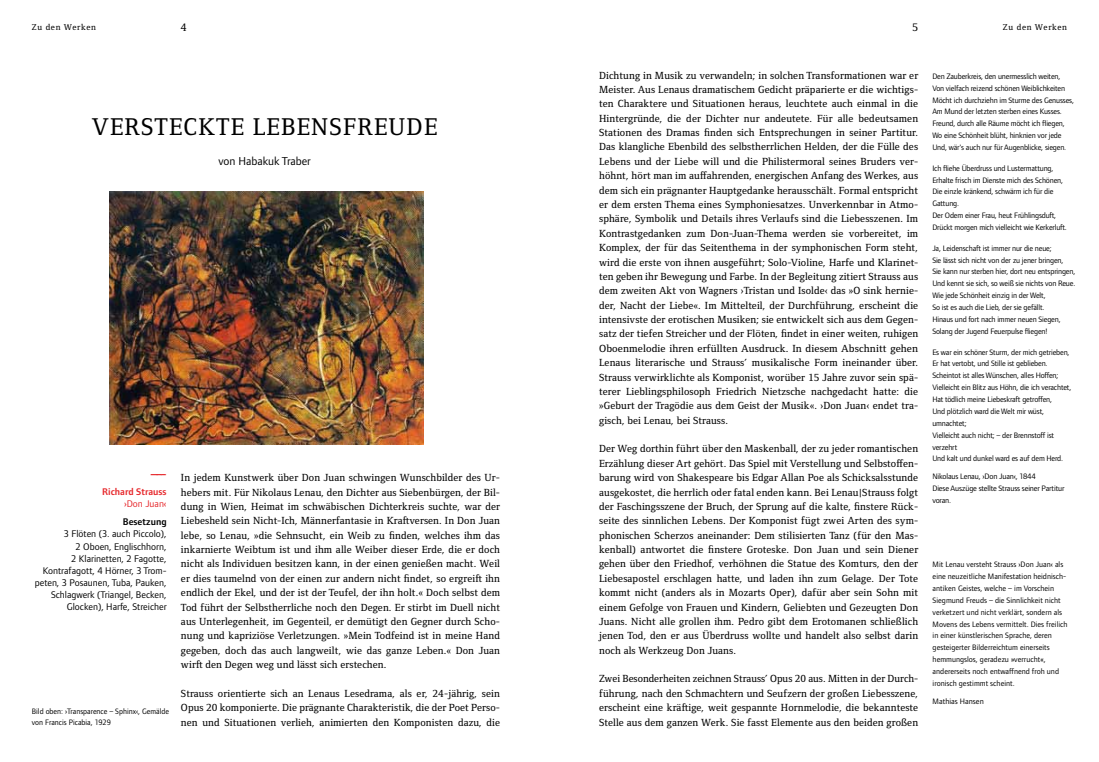
<style>
.page{position:relative;width:1099px;height:762px;background:#fff}
.page>*{position:absolute;margin:0;border:0;box-sizing:border-box;transform-origin:0 0}
.t1{font:500 25px "Foundry Form Serif OT2";color:#000}
.t2{font:11.88px "Foundry Form Sans";color:#000}
.t3{font:500 11.25px "Foundry Form Serif";color:#000}
.t4{font:500 10.62px/14.4px "Foundry Form Serif OT2";letter-spacing:.01em;color:#000;text-align:justify}
.t5{font:700 10.62px "Apercu Pro";color:#e6272b}
.t6{font:10px/12.1px "Foundry Form Sans OT2";color:#000;text-align:right}
.t7{font:600 10px "Foundry Form Sans OT2";color:#e6272b}
.t8{font:10px "Foundry Form Sans OT2";color:#e6272b}
.t9{font:600 10px "Foundry Form Sans OT2";color:#000}
.t10{font:500 8.75px "Foundry Form Serif OT2";letter-spacing:.075em;color:#000}
.t11{font:8.12px/11.9px "Foundry Form Sans OT2";letter-spacing:-.02em;color:#000}
.t12{font:8.12px/11.9px "Foundry Form Sans OT2";color:#000}
</style>
<div class="page">
<img style="left:109px;top:191px;width:314px;height:253px">
<p class="t3" style="left:912px;top:21px;width:7px">5</p>
<p class="t3" style="left:181px;top:21px;width:7px">4</p>
<p class="t10" style="left:32px;top:21px;width:66px">Zu den Werken</p>
<p class="t10" style="left:1002px;top:21px;width:66px">Zu den Werken</p>
<h1 class="t1" style="left:92px;top:109px;width:34px">Versteckte</h1>
<h1 class="t1" style="left:253px;top:109px;width:31px">Lebensfreude</h1>
<p class="t2" style="left:218px;top:154px;width:94px">von Habakuk Traber</p>
<p class="t5" style="left:150px;top:466px;width:18px">—––</p>
<p class="t7" style="left:102px;top:484px;width:66px">Richard Strauss</p>
<p class="t8" style="left:124px;top:497px;width:44px">›Don Juan‹</p>
<p class="t9" style="left:123px;top:515px;width:45px">Besetzung</p>
<p class="t6" style="left:35px;top:527px;width:133px">3 Flöten (3. auch Piccolo),<br>2 Oboen, Englischhorn,<br>2 Klarinetten, 2 Fagotte,<br>Kontrafagott, 4 Hörner, 3 Trom&shy;peten, 3 Posaunen, Tuba, Pauken,<br>Schlagwerk (Triangel, Becken,<br>Glocken), Harfe, Streicher</p>
<p class="t12" style="left:32px;top:705px;width:139px;line-height:11.2px">Bild oben: ›Transparence – Sphinx‹, Gemälde von Francis Picabia, 1929</p>
<p class="t4" style="left:181px;top:470px;width:320px">In jedem Kunstwerk über Don Juan schwingen Wunschbilder des Ur&shy;hebers mit. Für Nikolaus Lenau, den Dichter aus Siebenbürgen, der Bil&shy;dung in Wien, Heimat im schwäbischen Dichterkreis suchte, war der Liebesheld sein Nicht-Ich, Männerfantasie in Kraftversen. In Don Juan lebe, so Lenau, »die Sehnsucht, ein Weib zu finden, welches ihm das inkarnierte Weibtum ist und ihm alle Weiber dieser Erde, die er doch nicht als Individuen besitzen kann, in der einen genießen macht. Weil er dies taumelnd von der einen zur andern nicht findet, so ergreift ihn endlich der Ekel, und der ist der Teufel, der ihn holt.« Doch selbst dem Tod führt der Selbstherrliche noch den Degen. Er stirbt im Duell nicht aus Unterlegenheit, im Gegenteil, er demütigt den Gegner durch Scho&shy;nung und kapriziöse Verletzungen. »Mein Todfeind ist in meine Hand gegeben, doch das auch langweilt, wie das ganze Leben.« Don Juan wirft den Degen weg und lässt sich erstechen.</p>
<p class="t4" style="left:181px;top:685px;width:320px">Strauss orientierte sich an Lenaus Lesedrama, als er, 24-jährig, sein Opus 20 komponierte. Die prägnante Charakteristik, die der Poet Perso&shy;nen und Situationen verlieh, animierten den Komponisten dazu, die</p>
<p class="t4" style="left:599px;top:67px;width:320px">Dichtung in Musik zu verwandeln; in solchen Transformationen war er Meister. Aus Lenaus dramatischem Gedicht präparierte er die wichtigs&shy;ten Charaktere und Situationen heraus, leuchtete auch einmal in die Hintergründe, die der Dichter nur andeutete. Für alle bedeutsamen Stationen des Dramas finden sich Entsprechungen in seiner Partitur.<br>Das klangliche Ebenbild des selbstherrlichen Helden, der die Fülle des Lebens und der Liebe will und die Philistermoral seines Bruders ver&shy;höhnt, hört man im auffahrenden, energischen Anfang des Werkes, aus dem sich ein prägnanter Hauptgedanke herausschält. Formal entspricht er dem ersten Thema eines Symphoniesatzes. Unverkennbar in Atmo&shy;sphäre, Symbolik und Details ihres Verlaufs sind die Liebesszenen. Im Kontrastgedanken zum Don-Juan-Thema werden sie vorbereitet, im Komplex, der für das Seitenthema in der symphonischen Form steht, wird die erste von ihnen ausgeführt; Solo-Violine, Harfe und Klarinet&shy;ten geben ihr Bewegung und Farbe. In der Begleitung zitiert Strauss aus dem zweiten Akt von Wagners ›Tristan und Isolde‹ das »O sink hernie&shy;der, Nacht der Liebe«. Im Mittelteil, der Durchführung, erscheint die intensivste der erotischen Musiken; sie entwickelt sich aus dem Gegen&shy;satz der tiefen Streicher und der Flöten, findet in einer weiten, ruhigen Oboenmelodie ihren erfüllten Ausdruck. In diesem Abschnitt gehen Lenaus literarische und Strauss’ musikalische Form ineinander über.<br>Strauss verwirklichte als Komponist, worüber 15 Jahre zuvor sein spä&shy;terer Lieblingsphilosoph Friedrich Nietzsche nachgedacht hatte: die »Geburt der Tragödie aus dem Geist der Musik«. ›Don Juan‹ endet tra&shy;gisch, bei Lenau, bei Strauss.</p>
<p class="t4" style="left:599px;top:441px;width:320px">Der Weg dorthin führt über den Maskenball, der zu jeder romantischen Erzählung dieser Art gehört. Das Spiel mit Verstellung und Selbstoffen&shy;barung wird von Shakespeare bis Edgar Allan Poe als Schicksalsstunde ausgekostet, die herrlich oder fatal enden kann. Bei Lenau|Strauss folgt der Faschingsszene der Bruch, der Sprung auf die kalte, finstere Rück&shy;seite des sinnlichen Lebens. Der Komponist fügt zwei Arten des sym&shy;phonischen Scherzos aneinander: Dem stilisierten Tanz (für den Mas&shy;kenball) antwortet die finstere Groteske. Don Juan und sein Diener gehen über den Friedhof, verhöhnen die Statue des Komturs, den der Liebesapostel erschlagen hatte, und laden ihn zum Gelage. Der Tote kommt nicht (anders als in Mozarts Oper), dafür aber sein Sohn mit einem Gefolge von Frauen und Kindern, Geliebten und Gezeugten Don Juans. Nicht alle grollen ihm. Pedro gibt dem Erotomanen schließlich jenen Tod, den er aus Überdruss wollte und handelt also selbst darin noch als Werkzeug Don Juans.</p>
<p class="t4" style="left:599px;top:671px;width:320px">Zwei Besonderheiten zeichnen Strauss’ Opus 20 aus. Mitten in der Durch&shy;führung, nach den Schmachtern und Seufzern der großen Liebesszene, erscheint eine kräftige, weit gespannte Hornmelodie, die bekannteste Stelle aus dem ganzen Werk. Sie fasst Elemente aus den beiden großen</p>
<p class="t11" style="left:932px;top:70px;width:143px">Den Zauberkreis, den unermesslich weiten, Von vielfach reizend schönen Weiblichkeiten Möcht ich durchziehn im Sturme des Genusses, Am Mund der letzten sterben eines Kusses.<br>Freund, durch alle Räume möcht ich fliegen, Wo eine Schönheit blüht, hinknien vor jede Und, wär's auch nur für Augenblicke, siegen.</p>
<p class="t11" style="left:932px;top:161px;width:136px">Ich fliehe Überdruss und Lustermattung, Erhalte frisch im Dienste mich des Schönen, Die einzle kränkend, schwärm ich für die Gattung.<br>Der Odem einer Frau, heut Frühlingsduft, Drückt morgen mich vielleicht wie Kerkerluft.</p>
<p class="t11" style="left:932px;top:241px;width:144px">Ja, Leidenschaft ist immer nur die neue;<br>Sie lässt sich nicht von der zu jener bringen,<br>Sie kann nur sterben hier, dort neu entspringen, Und kennt sie sich, so weiß sie nichts von Reue.<br>Wie jede Schönheit einzig in der Welt,<br>So ist es auch die Lieb, der sie gefällt.<br>Hinaus und fort nach immer neuen Siegen, Solang der Jugend Feuerpulse fliegen!</p>
<p class="t11" style="left:932px;top:345px;width:140px">Es war ein schöner Sturm, der mich getrieben, Er hat vertobt, und Stille ist geblieben.<br>Scheintot ist alles Wünschen, alles Hoffen; Vielleicht ein Blitz aus Höhn, die ich verachtet, Hat tödlich meine Liebeskraft getroffen,<br>Und plötzlich ward die Welt mir wüst, umnachtet;<br>Vielleicht auch nicht; – der Brennstoff ist verzehrt<br>Und kalt und dunkel ward es auf dem Herd.</p>
<p class="t11" style="left:932px;top:470px;width:134px">Nikolaus Lenau, ›Don Juan‹, 1844<br>Diese Auszüge stellte Strauss seiner Partitur voran.</p>
<p class="t12" style="left:932px;top:558px;width:136px">Mit Lenau versteht Strauss ›Don Juan‹ als eine neuzeitliche Manifestation heidnisch&shy;antiken Geistes, welche – im Vorschein Siegmund Freuds – die Sinnlichkeit nicht verketzert und nicht verklärt, sondern als Movens des Lebens vermittelt. Dies freilich in einer künstlerischen Sprache, deren gesteigerter Bilderreichtum einerseits hemmungslos, geradezu »verrucht«, andererseits noch entwaffnend froh und ironisch gestimmt scheint.</p>
<p class="t12" style="left:932px;top:694px;width:53px">Mathias Hansen</p>
</div>
